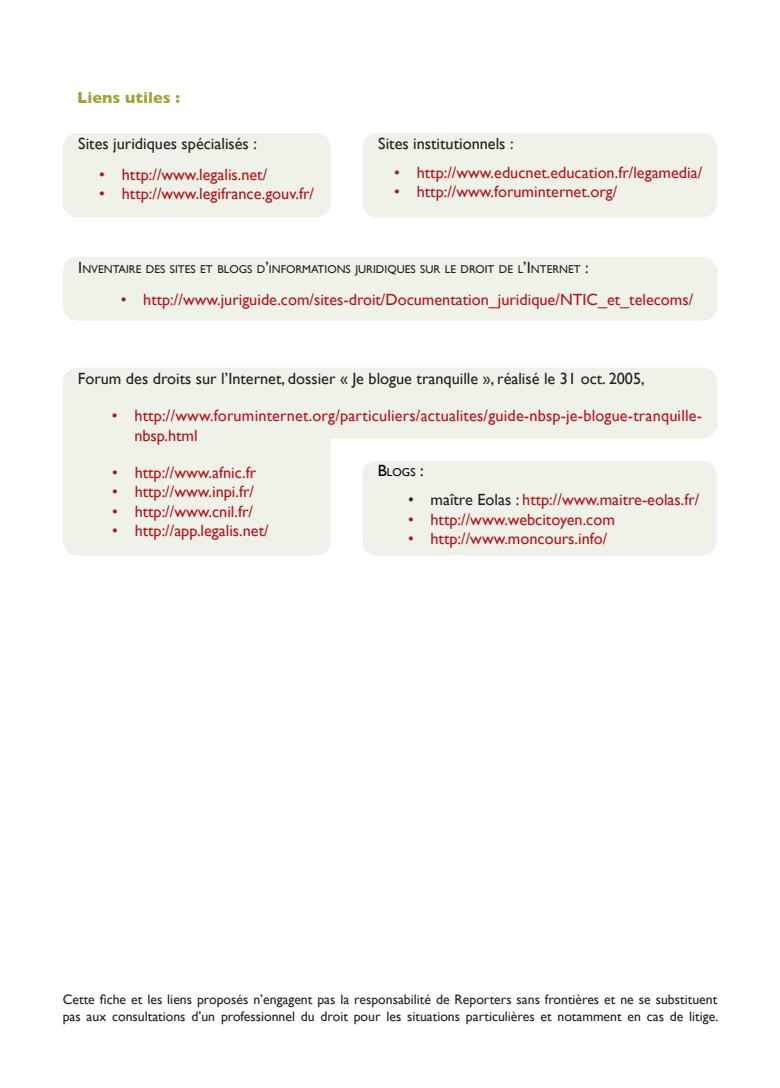
<style>
.page{position:relative;width:780px;height:1088px;background:#fff}
.page>*{position:absolute;margin:0;border:0;box-sizing:border-box;transform-origin:0 0}
.t1{font:16.25px/19.5px "Gill Sans";color:#b81318}
.t2{font:16.25px "Gill Sans";color:#231f20}
.t3{font:700 16.25px "Gill Sans";color:#a4a337}
.t4{font:13.75px/16.5px "Gill Sans";color:#231f20}
.t5{font:11.38px "Gill Sans";color:#231f20}
.t6{font:11.38px "Gill Sans";color:#000}
.s1{font-size:16.25px}
.s2{color:#231f20}
</style>
<div class="page">
<div style="left:362px;top:461px;width:354px;height:94px;background:#eff2e8;border-radius:15px"></div>
<div style="left:63px;top:257px;width:654px;height:64px;background:#eff2e8;border-radius:15px"></div>
<div style="left:63px;top:133px;width:268px;height:84px;background:#eff2e8;border-radius:15px"></div>
<div style="left:362px;top:133px;width:355px;height:84px;background:#eff2e8;border-radius:15px"></div>
<div style="left:63px;top:418px;width:267px;height:137px;background:#eff2e8;border-radius:15px"></div>
<div style="left:63px;top:368px;width:654px;height:70px;background:#eff2e8;border-radius:15px"></div>
<p class="t3" style="left:77px;top:88px;width:104px">Liens utiles :</p>
<p class="t2" style="left:78px;top:134px;width:180px">Sites juridiques spécialisés :</p>
<p class="t1" style="left:99px;top:164px;width:169px">• http://www.legalis.net/</p>
<p class="t1" style="left:99px;top:184px;width:216px">• http://www.legifrance.gouv.fr/</p>
<p class="t2" style="left:378px;top:134px;width:137px">Sites institutionnels :</p>
<p class="t1" style="left:394px;top:162px;width:309px">• http://www.educnet.education.fr/legamedia/</p>
<p class="t1" style="left:394px;top:182px;width:224px">• http://www.foruminternet.org/</p>
<p class="t5" style="left:78px;top:263px;width:512px"><span class="s1">I</span>NVENTAIRE DES SITES ET BLOGS D<span class="s1">’</span>INFORMATIONS JURIDIQUES SUR LE DROIT DE L<span class="s1">’I</span>NTERNET <span class="s1">:</span></p>
<p class="t1" style="left:121px;top:290px;width:574px">• http://www.juriguide.com/sites-droit/Documentation_juridique/NTIC_et_telecoms/</p>
<p class="t2" style="left:78px;top:369px;width:568px">Forum des droits sur l’Internet, dossier « Je blogue tranquille », réalisé le 31 oct. 2005,</p>
<p class="t1" style="left:134px;top:406px;width:569px;text-indent:-23px">• http://www.foruminternet.org/particuliers/actualites/guide-nbsp-je-blogue-tranquille&shy;nbsp.html</p>
<p class="t1" style="left:112px;top:462px;width:146px">• http://www.afnic.fr</p>
<p class="t1" style="left:112px;top:482px;width:143px">• http://www.inpi.fr/</p>
<p class="t1" style="left:112px;top:501px;width:142px">• http://www.cnil.fr/</p>
<p class="t1" style="left:112px;top:521px;width:158px">• http://app.legalis.net/</p>
<p class="t6" style="left:378px;top:465px;width:47px"><span class="s1">B</span>LOGS <span class="s1">:</span></p>
<p class="t1" style="left:408px;top:490px;width:293px"><span class="s2">• maître Eolas :</span> http://www.maitre-eolas.fr/</p>
<p class="t1" style="left:408px;top:509px;width:208px">• http://www.webcitoyen.com</p>
<p class="t1" style="left:408px;top:529px;width:201px">• http://www.moncours.info/</p>
<p class="t4" style="left:63px;top:991px;width:657px">Cette fiche et les liens proposés n’engagent pas la responsabilité de Reporters sans frontières et ne se substituent pas aux consultations d’un professionnel du droit pour les situations particulières et notamment en cas de litige.</p>
</div>
